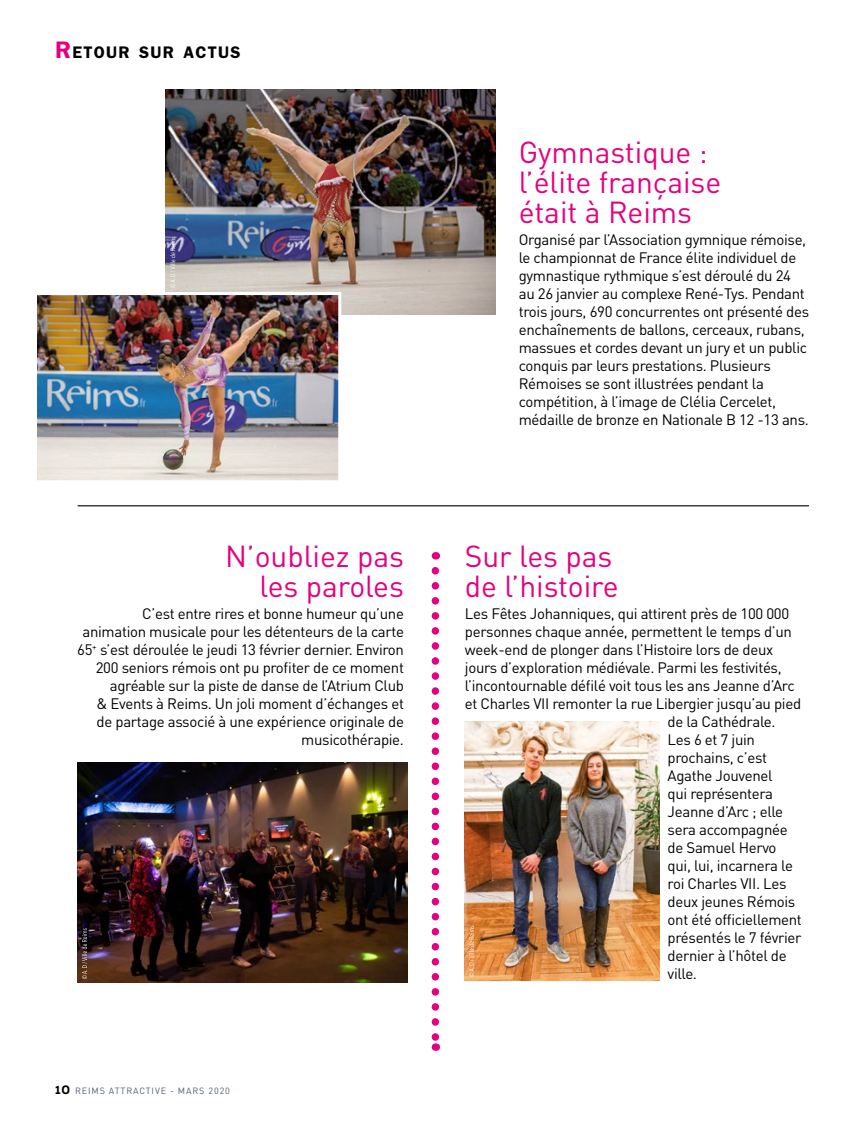
<style>
.page{position:relative;width:859px;height:1136px;background:#fff}
.page>*{position:absolute;margin:0;border:0;box-sizing:border-box;transform-origin:0 0}
.t1{font:30px/30px "DIN";color:#e6007d}
.t2{font:600 16.8px "Franklin Gothic";letter-spacing:.075em;color:#000}
.t3{font:15px/18px "DIN";letter-spacing:-.02em;color:#000}
.t4{font:9px "DIN Bleu";letter-spacing:.095em;color:#525e73}
.s1{font-size:24px;color:#e6007d}
.s2{font-family:"Nexa";font-weight:800;font-size:12px;color:#000}
</style>
<div class="page">
<svg style="left:432px;top:570px;width:7px;height:480px"></svg>
<img style="left:166px;top:89px;width:329px;height:226px">
<img style="left:38px;top:296px;width:299px;height:183px">
<div style="left:34px;top:292px;width:307px;height:191px;border:3px solid #fff"></div>
<hr style="left:78px;top:505px;width:731px;height:1px;background:#000">
<img style="left:464px;top:721px;width:195px;height:259px">
<img style="left:77px;top:762px;width:330px;height:220px">
<svg style="left:170px;top:237px;width:5px;height:51px"></svg>
<svg style="left:469px;top:925px;width:5px;height:51px"></svg>
<svg style="left:82px;top:928px;width:5px;height:50px"></svg>
<p class="t2" style="left:55px;top:42px;width:187px"><span class="s1">R</span>ETOUR SUR ACTUS</p>
<h1 class="t1" style="left:225px;top:540px;width:180px;text-align:right">N’oubliez pas les paroles</h1>
<p class="t3" style="left:77px;top:604px;width:328px;text-align:right">C’est entre rires et bonne humeur qu’une animation musicale pour les détenteurs de la carte 65<sup>+</sup> s’est déroulée le jeudi 13 février dernier. Environ 200 seniors rémois ont pu profiter de ce moment agréable sur la piste de danse de l’Atrium Club<br>&amp; Events à Reims. Un joli moment d’échanges et de partage associé à une expérience originale de musicothérapie.</p>
<p class="t4" style="left:55px;top:1085px;width:176px"><span class="s2">10</span> REIMS ATTRACTIVE - MARS 2020</p>
<h1 class="t1" style="left:519px;top:136px;width:204px">Gymnastique : l’élite française était à Reims</h1>
<p class="t3" style="left:519px;top:230px;width:292px">Organisé par l’Association gymnique rémoise, le championnat de France élite individuel de gymnastique rythmique s’est déroulé du 24 au 26 janvier au complexe René-Tys. Pendant trois jours, 690 concurrentes ont présenté des enchaînements de ballons, cerceaux, rubans, massues et cordes devant un jury et un public conquis par leurs prestations. Plusieurs Rémoises se sont illustrées pendant la compétition, à l’image de Clélia Cercelet, médaille de bronze en Nationale B 12 -13 ans.</p>
<h1 class="t1" style="left:465px;top:540px;width:155px">Sur les pas de l’histoire</h1>
<p class="t3" style="left:465px;top:604px;width:326px">Les Fêtes Johanniques, qui attirent près de 100 000</p>
<p class="t3" style="left:465px;top:622px;width:329px">personnes chaque année, permettent le temps d’un</p>
<p class="t3" style="left:465px;top:640px;width:310px">week-end de plonger dans l’Histoire lors de deux</p>
<p class="t3" style="left:465px;top:658px;width:318px">jours d’exploration médiévale. Parmi les festivités,</p>
<p class="t3" style="left:465px;top:676px;width:331px">l’incontournable défilé voit tous les ans Jeanne d’Arc</p>
<p class="t3" style="left:465px;top:694px;width:338px">et Charles VII remonter la rue Libergier jusqu’au pied</p>
<p class="t3" style="left:668px;top:712px;width:109px">de la Cathédrale.</p>
<p class="t3" style="left:668px;top:730px;width:89px">Les 6 et 7 juin</p>
<p class="t3" style="left:668px;top:748px;width:101px">prochains, c’est</p>
<p class="t3" style="left:668px;top:766px;width:106px">Agathe Jouvenel</p>
<p class="t3" style="left:668px;top:784px;width:107px">qui représentera</p>
<p class="t3" style="left:668px;top:802px;width:117px">Jeanne d’Arc ; elle</p>
<p class="t3" style="left:668px;top:820px;width:122px">sera accompagnée</p>
<p class="t3" style="left:668px;top:838px;width:110px">de Samuel Hervo</p>
<p class="t3" style="left:668px;top:856px;width:127px">qui, lui, incarnera le</p>
<p class="t3" style="left:668px;top:874px;width:120px">roi Charles VII. Les</p>
<p class="t3" style="left:668px;top:892px;width:129px">deux jeunes Rémois</p>
<p class="t3" style="left:668px;top:910px;width:136px">ont été officiellement</p>
<p class="t3" style="left:668px;top:928px;width:135px">présentés le 7 février</p>
<p class="t3" style="left:668px;top:946px;width:121px">dernier à l’hôtel de</p>
<p class="t3" style="left:668px;top:964px;width:31px">ville.</p>
</div>
